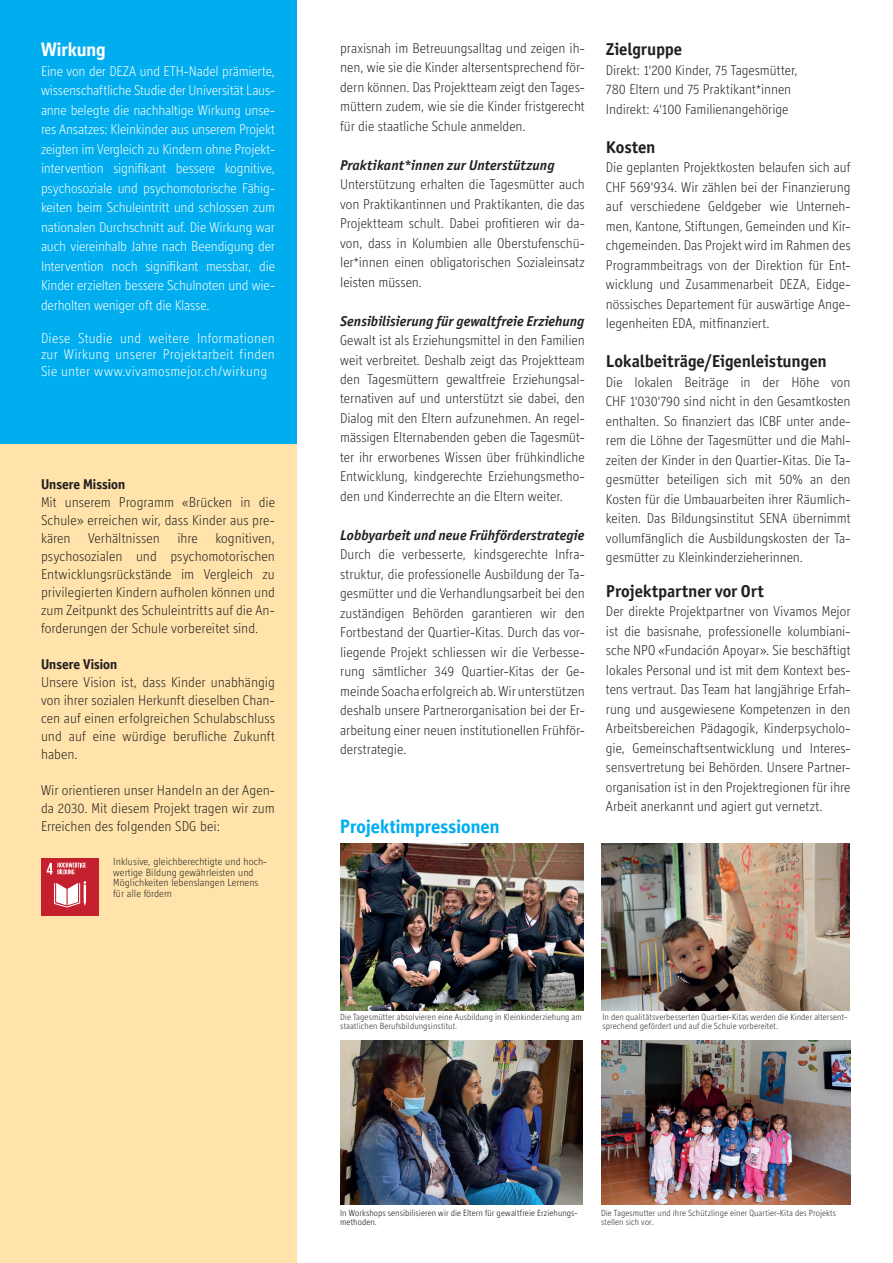
<style>
.page{position:relative;width:893px;height:1263px;background:#fff}
.page>*{position:absolute;margin:0;border:0;box-sizing:border-box;transform-origin:0 0}
.t1{font:700 19.5px "Officina Display ITC Std";letter-spacing:.005em;color:#00aeef}
.t2{font:700 19.5px "Officina Display ITC Std";letter-spacing:-.005em;color:#fff}
.t3{font:700 17.25px "Officina Sans ITC Std";letter-spacing:-.005em;color:#231f20}
.t4{font:300 14.25px/19.5px "Officina Display ITC Std";letter-spacing:.005em;color:#231f20;text-align:justify}
.t5{font:300 14.25px/19.5px "Officina Display ITC Std";letter-spacing:.01em;color:#fff;text-align:justify}
.t6{font:italic 700 14.25px "Officina Sans ITC Std";color:#231f20}
.t7{font:700 14.25px "Officina Display ITC Std";color:#231f20}
.t8{font:300 10.5px/10.5px "Officina Display ITC Std";letter-spacing:.01em;color:#231f20}
.t9{font:300 9px/9px "Officina Display ITC Std";letter-spacing:.015em;color:#231f20}
.t10{font:300 9px/9px "Officina Display ITC Std";letter-spacing:.015em;color:#000002}
.s1{font-size:15px}
</style>
<div class="page">
<div style="left:0;top:0;width:296px;height:444px;background:#00aeef"></div>
<div style="left:0;top:444px;width:296px;height:819px;background:#ffe3aa"></div>
<div style="left:41px;top:858px;width:57px;height:57px;background:#c5202e"></div>
<svg style="left:54px;top:881px;width:32px;height:26px"></svg>
<svg style="left:47px;top:863px;width:39px;height:11px"></svg>
<img style="left:340px;top:843px;width:244px;height:167px">
<img style="left:601px;top:843px;width:248px;height:167px">
<img style="left:340px;top:1040px;width:243px;height:165px">
<img style="left:601px;top:1040px;width:249px;height:165px">
<h1 class="t2" style="left:41px;top:38px;width:66px">Wirkung</h1>
<p class="t5" style="left:41px;top:61px;width:235px">Eine von der DEZA und ETH-Nadel prämierte, wissenschaftliche Studie der Universität Laus&shy;anne belegte die nachhaltige Wirkung unse&shy;res Ansatzes: Kleinkinder aus unserem Projekt zeigten im Vergleich zu Kindern ohne Projekt&shy;intervention signifikant bessere kognitive, psychosoziale und psychomotorische Fähig&shy;keiten beim Schuleintritt und schlossen zum nationalen Durchschnitt auf. Die Wirkung war auch viereinhalb Jahre nach Beendigung der Intervention noch signifikant messbar, die Kinder erzielten bessere Schulnoten und wie&shy;derholten weniger oft die Klasse.</p>
<p class="t5" style="left:41px;top:330px;width:235px;line-height:16.5px">Diese Studie und weitere Informationen zur Wirkung unserer Projektarbeit finden Sie unter www.vivamosmejor.ch/wirkung</p>
<p class="t7" style="left:41px;top:475px;width:86px">Unsere Mission</p>
<p class="t4" style="left:41px;top:493px;width:235px;line-height:18px">Mit unserem Programm «Brücken in die Schule» erreichen wir, dass Kinder aus pre&shy;kären Verhältnissen ihre kognitiven, psychosozialen und psychomotorischen Entwicklungsrückstände im Vergleich zu privilegierten Kindern aufholen können und zum Zeitpunkt des Schuleintritts auf die An&shy;forderungen der Schule vorbereitet sind.</p>
<p class="t7" style="left:41px;top:655px;width:78px">Unsere Vision</p>
<p class="t4" style="left:41px;top:673px;width:235px;line-height:18px">Unsere Vision ist, dass Kinder unabhängig von ihrer sozialen Herkunft dieselben Chan&shy;cen auf einen erfolgreichen Schulabschluss und auf eine würdige berufliche Zukunft haben.</p>
<p class="t4" style="left:41px;top:780px;width:235px;line-height:18px">Wir orientieren unser Handeln an der Agen&shy;da 2030. Mit diesem Projekt tragen wir zum Erreichen des folgenden SDG bei:</p>
<p class="t8" style="left:113px;top:856px;width:155px">Inklusive, gleichberechtigte und hoch&shy;wertige Bildung gewährleisten und<br>Möglichkeiten lebenslangen Lernens für alle fördern</p>
<p class="t4" style="left:340px;top:38px;width:246px">praxisnah im Betreuungsalltag und zeigen ih&shy;nen, wie sie die Kinder altersentsprechend för&shy;dern können. Das Projektteam zeigt den Tages&shy;müttern zudem, wie sie die Kinder fristgerecht für die staatliche Schule anmelden.</p>
<p class="t6" style="left:340px;top:156px;width:216px">Praktikant*innen zur Unterstützung</p>
<p class="t4" style="left:340px;top:174px;width:246px">Unterstützung erhalten die Tagesmütter auch von Praktikantinnen und Praktikanten, die das Projektteam schult. Dabei profitieren wir da&shy;von, dass in Kolumbien alle Oberstufenschü&shy;ler*innen einen obligatorischen Sozialeinsatz leisten müssen.</p>
<p class="t6" style="left:340px;top:312px;width:246px">Sensibilisierung für gewaltfreie Erziehung</p>
<p class="t4" style="left:340px;top:330px;width:246px">Gewalt ist als Erziehungsmittel in den Familien weit verbreitet. Deshalb zeigt das Projektteam den Tagesmüttern gewaltfreie Erziehungsal&shy;ternativen auf und unterstützt sie dabei, den Dialog mit den Eltern aufzunehmen. An regel&shy;mässigen Elternabenden geben die Tagesmüt&shy;ter ihr erworbenes Wissen über frühkindliche Entwicklung, kindgerechte Erziehungsmetho&shy;den und Kinderrechte an die Eltern weiter.</p>
<p class="t6" style="left:340px;top:526px;width:246px">Lobbyarbeit und neue Frühförderstrategie</p>
<p class="t4" style="left:340px;top:545px;width:246px">Durch die verbesserte, kindsgerechte Infra&shy;struktur, die professionelle Ausbildung der Ta&shy;gesmütter und die Verhandlungsarbeit bei den zuständigen Behörden garantieren wir den Fortbestand der Quartier-Kitas. Durch das vor&shy;liegende Projekt schliessen wir die Verbesse&shy;rung sämtlicher 349 Quartier-Kitas der Ge&shy;meinde Soacha erfolgreich ab. Wir unterstützen deshalb unsere Partnerorganisation bei der Er&shy;arbeitung einer neuen institutionellen Frühför&shy;derstrategie.</p>
<h1 class="t1" style="left:340px;top:815px;width:161px">Projektimpressionen</h1>
<p class="t3" style="left:606px;top:38px;width:78px">Zielgruppe</p>
<p class="t4" style="left:606px;top:60px;width:193px;text-align:left">Direkt: 1'200 Kinder, 75 Tagesmütter,<br>780 Eltern und 75 Praktikant*innen<br>Indirekt: 4'100 Familienangehörige</p>
<p class="t3" style="left:606px;top:136px;width:51px">Kosten</p>
<p class="t4" style="left:606px;top:157px;width:246px">Die geplanten Projektkosten belaufen sich auf CHF <span class="s1">569'934</span>. Wir zählen bei der Finanzierung auf verschiedene Geldgeber wie Unterneh&shy;men, Kantone, Stiftungen, Gemeinden und Kir&shy;chgemeinden. Das Projekt wird im Rahmen des Programmbeitrags von der Direktion für Ent&shy;wicklung und Zusammenarbeit DEZA, Eidge&shy;nössisches Departement für auswärtige Ange&shy;legenheiten EDA, mitfinanziert.</p>
<p class="t3" style="left:606px;top:350px;width:222px">Lokalbeiträge/Eigenleistungen</p>
<p class="t4" style="left:606px;top:372px;width:246px">Die lokalen Beiträge in der Höhe von CHF 1'030'790 sind nicht in den Gesamtkosten enthalten. So finanziert das ICBF unter ande&shy;rem die Löhne der Tagesmütter und die Mahl&shy;zeiten der Kinder in den Quartier-Kitas. Die Ta&shy;gesmütter beteiligen sich mit 50% an den Kosten für die Umbauarbeiten ihrer Räumlich&shy;keiten. Das Bildungsinstitut SENA übernimmt vollumfänglich die Ausbildungskosten der Ta&shy;gesmütter zu Kleinkinderzieherinnen.</p>
<p class="t3" style="left:606px;top:580px;width:159px">Projektpartner vor Ort</p>
<p class="t4" style="left:606px;top:601px;width:246px">Der direkte Projektpartner von Vivamos Mejor ist die basisnahe, professionelle kolumbiani&shy;sche NPO «Fundación Apoyar». Sie beschäftigt lokales Personal und ist mit dem Kontext bes&shy;tens vertraut. Das Team hat langjährige Erfah&shy;rung und ausgewiesene Kompetenzen in den Arbeitsbereichen Pädagogik, Kinderpsycholo&shy;gie, Gemeinschaftsentwicklung und Interes&shy;sensvertretung bei Behörden. Unsere Partner&shy;organisation ist in den Projektregionen für ihre Arbeit anerkannt und agiert gut vernetzt.</p>
<p class="t9" style="left:340px;top:1013px;width:243px">Die Tagesmütter absolvieren eine Ausbildung in Kleinkinderziehung am staatlichen Berufsbildungsinstitut.</p>
<p class="t9" style="left:602px;top:1013px;width:246px">In den qualitätsverbesserten Quartier-Kitas werden die Kinder altersent&shy;sprechend gefördert und auf die Schule vorbereitet.</p>
<p class="t10" style="left:340px;top:1208px;width:239px">In Workshops sensibilisieren wir die Eltern für gewaltfreie Erziehungs&shy;methoden.</p>
<p class="t9" style="left:601px;top:1208px;width:237px">Die Tagesmutter und ihre Schützlinge einer Quartier-Kita des Projekts stellen sich vor.</p>
</div>
